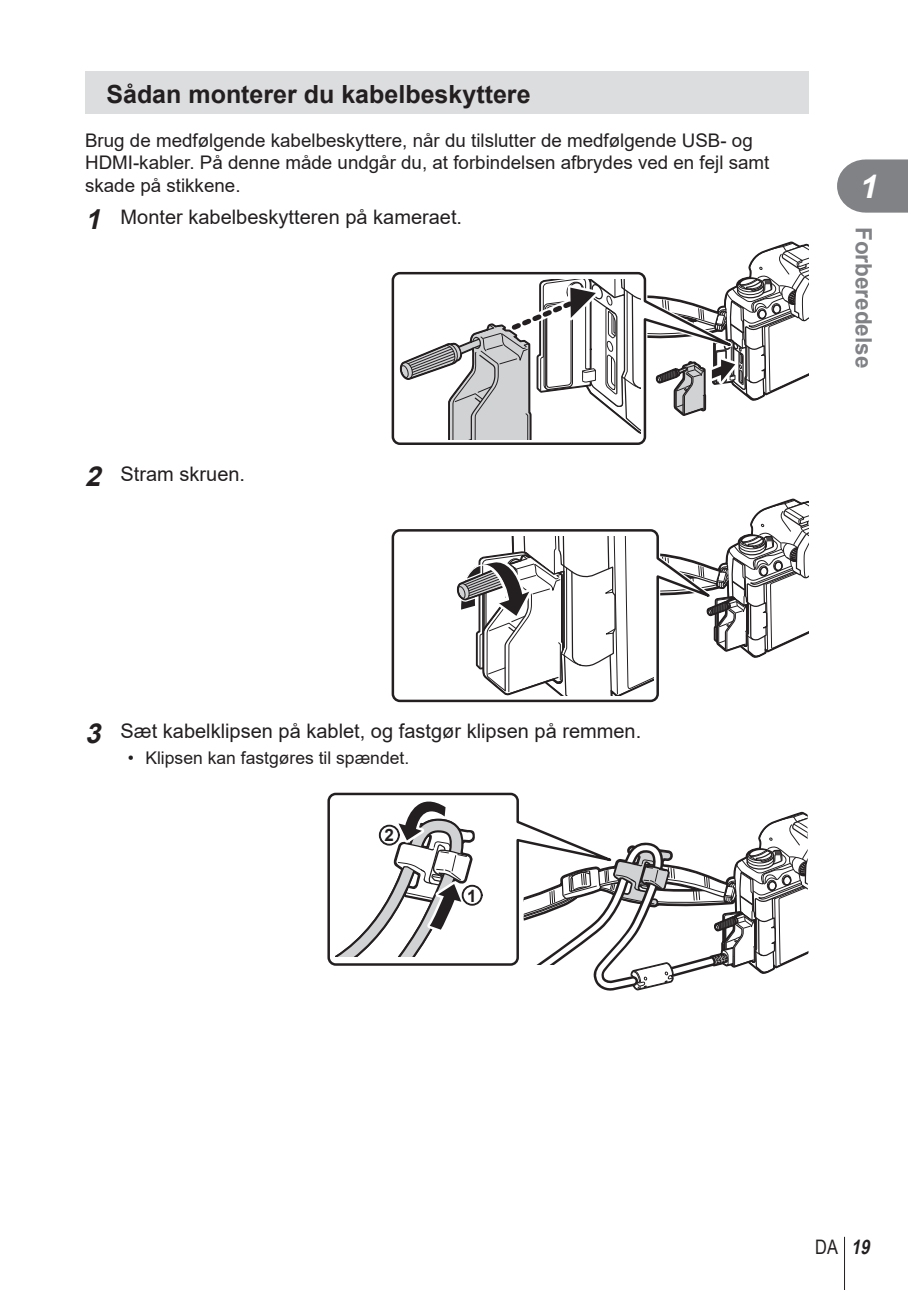
<style>
.page{position:relative;width:908px;height:1290px;background:#fff}
.page>*{position:absolute;margin:0;border:0;box-sizing:border-box;transform-origin:0 0}
.t1{font:italic 700 32.5px "Arial";color:#fff}
.t2{font:700 25px "Arial";color:#231f20}
.t3{font:700 22.5px "Arial";color:#808285}
.t4{font:20px "Arial";color:#231f20}
.t5{font:20px "Arial Narrow";color:#231f20}
.t6{font:18.75px/22.5px "Arial";color:#231f20}
.t7{font:17.5px "Arial";color:#231f20}
.t8{font:700 17px "Arial";color:#231f20}
.s1{font-weight:700;font-style:italic;font-size:27.5px}
.s2{font-weight:700;font-style:italic}
</style>
<div class="page">
<hr style="left:843px;top:1237px;width:1px;height:53px;background:#231f20">
<svg style="left:837px;top:159px;width:70px;height:54px;background:#8d8e91"></svg>
<div style="left:85px;top:71px;width:723px;height:42px;background:#dcdddf"></div>
<svg style="left:391px;top:272px;width:255px;height:173px"></svg>
<svg style="left:398px;top:241px;width:410px;height:198px"></svg>
<svg style="left:391px;top:529px;width:64px;height:174px"></svg>
<svg style="left:455px;top:498px;width:353px;height:205px"></svg>
<svg style="left:327px;top:792px;width:196px;height:174px"></svg>
<svg style="left:335px;top:792px;width:143px;height:165px"></svg>
<svg style="left:461px;top:885px;width:21px;height:21px"></svg>
<div style="left:462px;top:886px;width:19px;height:18px;background:#fff;border-radius:50%"></div>
<div style="left:462px;top:885px;width:20px;height:20px;border:1px solid #231f20;border-radius:50%"></div>
<div style="left:376px;top:822px;width:26px;height:26px;border:7px solid #fff;border-radius:50%"></div>
<svg style="left:378px;top:825px;width:21px;height:20px"></svg>
<div style="left:380px;top:826px;width:18px;height:18px;background:#fff;border-radius:50%"></div>
<div style="left:379px;top:825px;width:20px;height:20px;border:1px solid #231f20;border-radius:50%"></div>
<svg style="left:523px;top:811px;width:285px;height:180px"></svg>
<div style="left:523px;top:965px;width:31px;height:19px;background:#fff"></div>
<h2 class="t2" style="left:106px;top:76px;width:425px">Sådan monterer du kabelbeskyttere</h2>
<p class="t6" style="left:85px;top:129px;width:685px">Brug de medfølgende kabelbeskyttere, når du tilslutter de medfølgende USB- og<br>HDMI-kabler. På denne måde undgår du, at forbindelsen afbrydes ved en fejl samt skade på stikkene.</p>
<p class="t4" style="left:85px;top:203px;width:378px"><span class="s1">1</span> Monter kabelbeskytteren på kameraet.</p>
<p class="t4" style="left:85px;top:460px;width:161px"><span class="s1">2</span> Stram skruen.</p>
<h1 class="t1" style="left:859px;top:165px;width:20px">1</h1>
<p class="t3" style="left:879px;top:227px;width:143px;rotate:90deg">Forberedelse</p>
<p class="t4" style="left:85px;top:717px;width:557px"><span class="s1">3</span> Sæt kabelklipsen på kablet, og fastgør klipsen på remmen.</p>
<p class="t7" style="left:128px;top:745px;width:283px">• Klipsen kan fastgøres til spændet.</p>
<p class="t8" style="left:384px;top:823px;width:11px">2</p>
<p class="t8" style="left:467px;top:884px;width:11px">1</p>
<p class="t5" style="left:814px;top:1232px;width:61px">DA <span class="s2">19</span></p>
</div>
